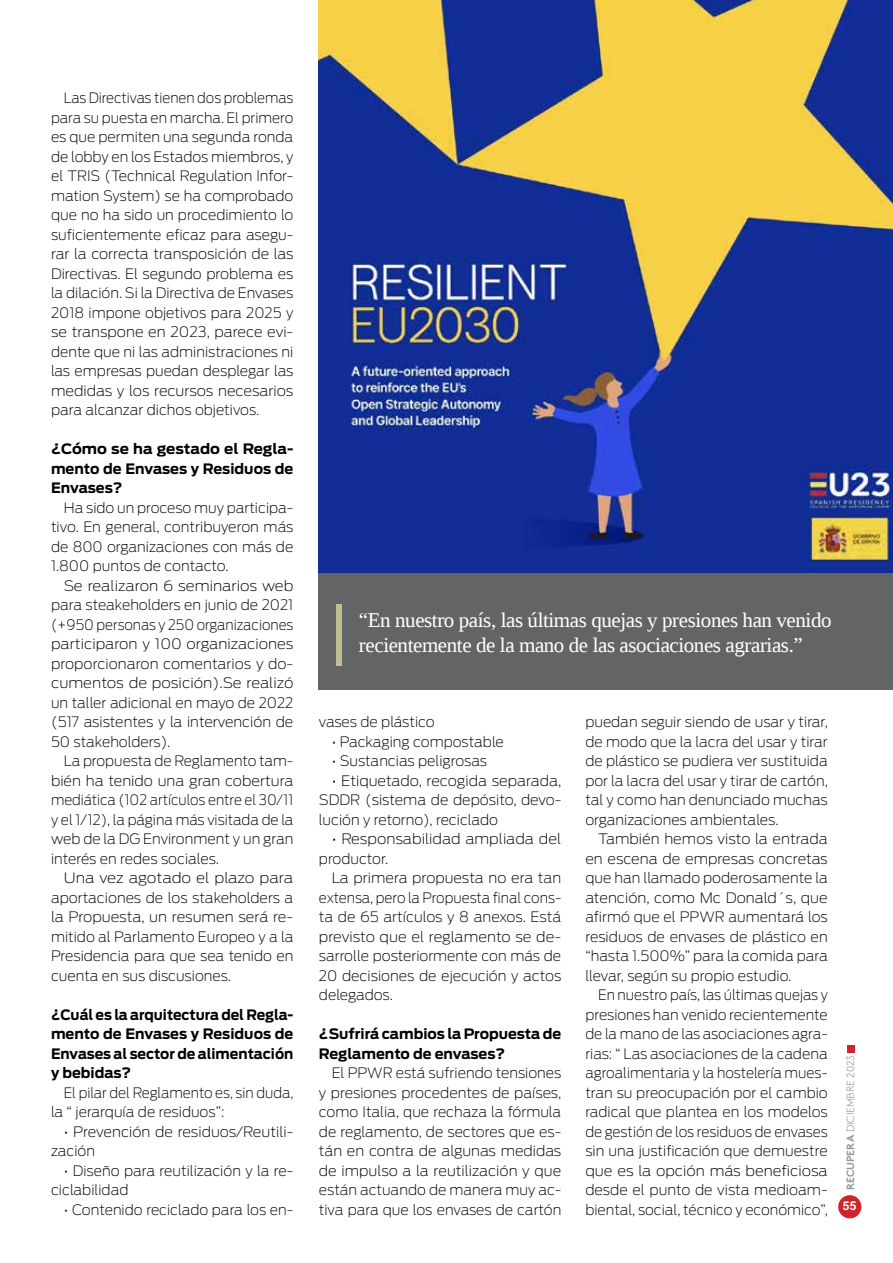
<style>
.page{position:relative;width:893px;height:1263px;background:#fff}
.page>*{position:absolute;margin:0;border:0;box-sizing:border-box;transform-origin:0 0}
.t1{font:21px/25.2px "Liberation Serif";letter-spacing:-.02em;color:#fff}
.t2{font:200 14.25px/19.5px "Antenna";color:#000;text-align:justify}
.t3{font:200 14.25px/19.5px "Antenna";color:#000;text-align:justify;scale:.95 1}
.t4{font:200 14.25px/19.5px "Antenna";color:#000;scale:.96 1}
.t5{font:200 14.25px/19.5px "Antenna";color:#000;text-align:justify;scale:1.07 1}
.t6{font:200 14.25px/19.5px "Antenna";color:#000;text-align:justify;scale:1.09 1}
.t7{font:700 14.25px/19.5px "Antenna";color:#000;text-align:justify}
.t8{font:700 14.25px/19.5px "Antenna";color:#000;text-align:justify;scale:1.04 1}
.t9{font:200 14.25px/19.5px "Antenna";color:#000;scale:1.05 1}
.t10{font:700 12.15px "Helvetica";color:#fff}
.t11{font:300 10.5px "Brown Std";color:#99978b}
.s1{font-weight:700}
</style>
<div class="page">
<div style="left:838px;top:1195px;width:23px;height:23px;background:#d2232a;border-radius:50%"></div>
<div style="left:847px;top:1045px;width:7px;height:7px;background:#d2232a"></div>
<div style="left:319px;top:573px;width:574px;height:117px;background:#636466"></div>
<div style="left:336px;top:604px;width:6px;height:62px;background:#c1bd93"></div>
<img style="left:319px;top:0;width:574px;height:573px">
<p class="t3" style="left:51px;top:88px;width:257px;text-indent:13px">Las Directivas tienen dos problemas para su puesta en marcha. El primero es que permiten una segunda ronda de lobby en los Estados miembros, y el TRIS (Technical Regulation Infor&shy;mation System) se ha comprobado que no ha sido un procedimiento lo suficientemente eficaz para asegu&shy;rar la correcta transposición de las Directivas. El segundo problema es la dilación. Si la Directiva de Envases 2018 impone objetivos para 2025 y se transpone en 2023, parece evi&shy;dente que ni las administraciones ni las empresas puedan desplegar las medidas y los recursos necesarios para alcanzar dichos objetivos.</p>
<p class="t8" style="left:51px;top:439px;width:235px">¿Cómo se ha gestado el Regla&shy;mento de Envases y Residuos de Envases?</p>
<p class="t2" style="left:51px;top:498px;width:244px;text-indent:13px">Ha sido un proceso muy participa&shy;tivo. En general, contribuyeron más de 800 organizaciones con más de 1.800 puntos de contacto.</p>
<p class="t5" style="left:51px;top:576px;width:228px;text-indent:13px">Se realizaron 6 seminarios web para steakeholders en junio de 2021 (+950 personas y 250 organizaciones participaron y 100 organizaciones proporcionaron comentarios y do&shy;cumentos de posición).Se realizó un taller adicional en mayo de 2022 (517 asistentes y la intervención de 50 stakeholders).</p>
<p class="t2" style="left:51px;top:751px;width:244px;text-indent:13px">La propuesta de Reglamento tam&shy;bién ha tenido una gran cobertura mediática (102 artículos entre el 30/11 y el 1/12), la página más visitada de la web de la DG Environment y un gran interés en redes sociales.</p>
<p class="t6" style="left:51px;top:868px;width:224px;text-indent:13px">Una vez agotado el plazo para aportaciones de los stakeholders a la Propuesta, un resumen será re&shy;mitido al Parlamento Europeo y a la Presidencia para que sea tenido en cuenta en sus discusiones.</p>
<p class="t7" style="left:51px;top:1005px;width:244px">¿Cuál es la arquitectura del Regla&shy;mento de Envases y Residuos de Envases al sector de alimentación y bebidas?</p>
<p class="t4" style="left:51px;top:1083px;width:254px;text-indent:13px">El pilar del Reglamento es, sin duda, la “ jerarquía de residuos”:</p>
<p class="t2" style="left:51px;top:1122px;width:244px;text-indent:13px">• Prevención de residuos/Reutili&shy;zación</p>
<p class="t2" style="left:51px;top:1161px;width:244px;text-indent:13px">• Diseño para reutilización y la re&shy;ciclabilidad</p>
<p class="t2" style="left:64px;top:1200px;width:231px">• Contenido reciclado para los en-</p>
<h1 class="t1" style="left:359px;top:607px;width:474px">“En nuestro país, las últimas quejas y presiones han venido recientemente de la mano de las asociaciones agrarias.”</h1>
<p class="t2" style="left:319px;top:712px;width:117px">vases de plástico</p>
<p class="t2" style="left:332px;top:732px;width:174px">• Packaging compostable</p>
<p class="t2" style="left:332px;top:751px;width:157px">• Sustancias peligrosas</p>
<p class="t2" style="left:319px;top:771px;width:244px;text-indent:13px">• Etiquetado, recogida separada, SDDR (sistema de depósito, devo&shy;lución y retorno), reciclado</p>
<p class="t9" style="left:319px;top:829px;width:232px;text-indent:13px">• Responsabilidad ampliada del productor.</p>
<p class="t2" style="left:319px;top:868px;width:244px;text-indent:13px">La primera propuesta no era tan extensa, pero la Propuesta final cons&shy;ta de 65 artículos y 8 anexos. Está previsto que el reglamento se de&shy;sarrolle posteriormente con más de 20 decisiones de ejecución y actos delegados.</p>
<p class="t7" style="left:319px;top:1024px;width:244px">¿Sufrirá cambios la Propuesta de<br>Reglamento de envases?</p>
<p class="t2" style="left:319px;top:1063px;width:244px;text-indent:13px">El PPWR está sufriendo tensiones y presiones procedentes de países, como Italia, que rechaza la fórmula de reglamento, de sectores que es&shy;tán en contra de algunas medidas de impulso a la reutilización y que están actuando de manera muy ac&shy;tiva para que los envases de cartón</p>
<p class="t2" style="left:585px;top:712px;width:244px">puedan seguir siendo de usar y tirar, de modo que la lacra del usar y tirar de plástico se pudiera ver sustituida por la lacra del usar y tirar de cartón, tal y como han denunciado muchas organizaciones ambientales.</p>
<p class="t2" style="left:585px;top:829px;width:244px;text-indent:13px">También hemos visto la entrada en escena de empresas concretas que han llamado poderosamente la atención, como Mc Donald´s, que afirmó que el PPWR aumentará los residuos de envases de plástico en “hasta 1.500%” para la comida para llevar, según su propio estudio.</p>
<p class="t4" style="left:585px;top:985px;width:254px;text-align:justify;text-indent:13px">En nuestro país, las últimas quejas y presiones han venido recientemente de la mano de las asociaciones agra&shy;rias: “ Las asociaciones de la cadena agroalimentaria y la hostelería mues&shy;tran su preocupación por el cambio radical que plantea en los modelos de gestión de los residuos de envases sin una justificación que demuestre que es la opción más beneficiosa desde el punto de vista medioam&shy;biental, social, técnico y económico”,</p>
<p class="t11" style="left:844px;top:1190px;width:136px;rotate:-90deg"><span class="s1">RECUPERA</span> DICIEMBRE 2023</p>
<p class="t10" style="left:843px;top:1199px;width:15px">55</p>
</div>
